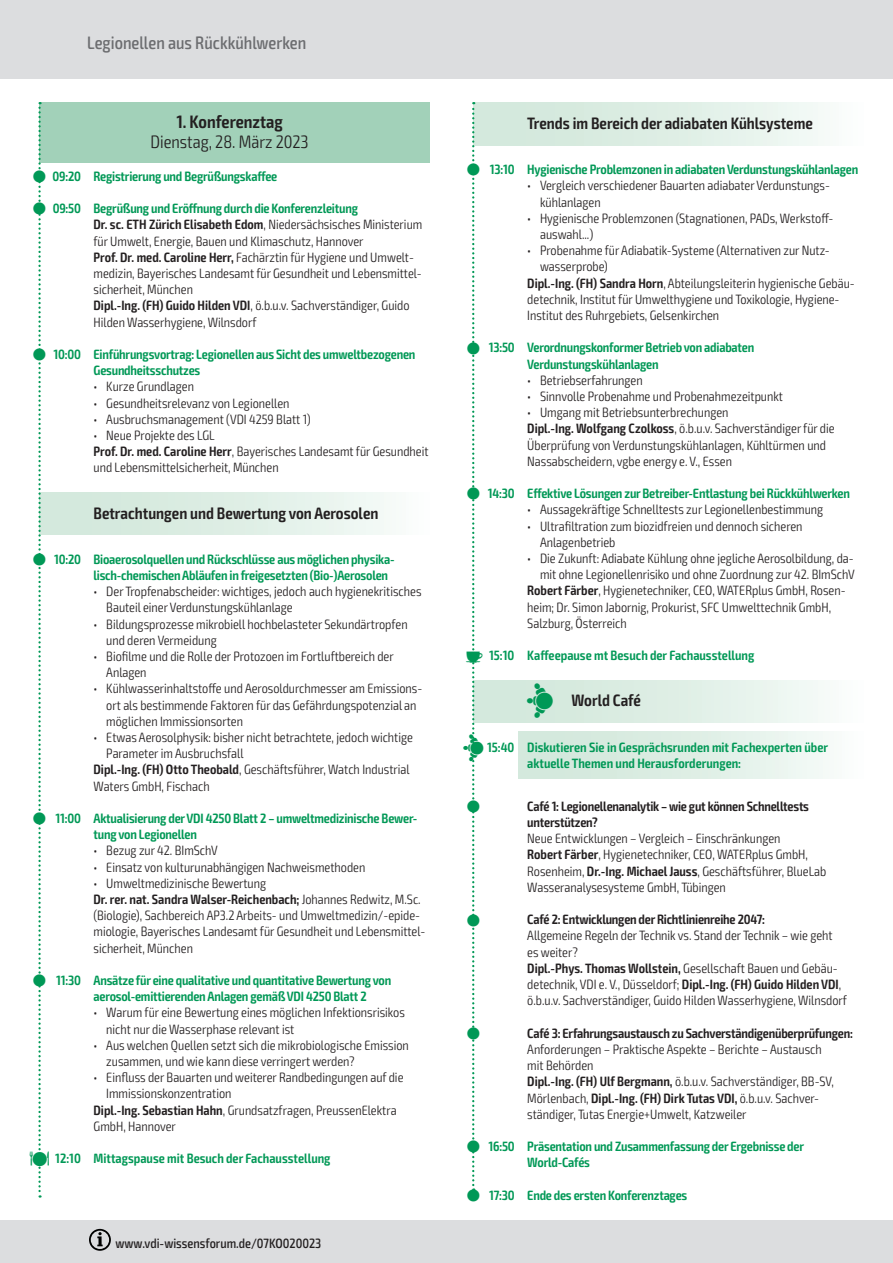
<style>
.page{position:relative;width:893px;height:1263px;background:#fff}
.page>*{position:absolute;margin:0;border:0;box-sizing:border-box;transform-origin:0 0}
.t1{font:500 condensed 18px "Exo 2";color:#6c6d70}
.t2{font:300 condensed 18px "Exo 2";color:#231f20}
.t3{font:600 condensed 18px "Exo 2";color:#231f20}
.t4{font:600 condensed 16.5px "Exo 2";color:#231f20}
.t5{font:300 condensed 13.5px/16.2px "Exo 2";color:#231f20}
.t6{font:600 condensed 13.5px/16.2px "Exo 2";letter-spacing:-.015em;color:#009856}
.t7{font:600 condensed 13.5px/16.2px "Exo 2";letter-spacing:-.015em;color:#231f20}
.t8{font:500 condensed 13.5px "Exo 2";color:#231f20}
.s1{font-weight:600;color:#009856}
.s2{font-weight:600}
.s3{font-family:"VDI Iconset S4 A Regular";font-weight:400;font-stretch:normal}
.s4{font-family:"VDI Iconset S4 A Regular";font-weight:400;font-stretch:normal;font-size:13.5px;color:#009856}
.s5{font-family:"VDI Iconset S4 A Regular";font-weight:400;font-stretch:normal;font-size:10.5px}
</style>
<div class="page">
<div style="left:0;top:0;width:893px;height:79px;background:#dcdddf"></div>
<div style="left:0;top:1220px;width:893px;height:43px;background:#dcdddf"></div>
<svg style="left:89px;top:1229px;width:22px;height:22px"></svg>
<div style="left:39px;top:102px;width:390px;height:25px;background:#a2d1b9"></div>
<div style="left:39px;top:125px;width:390px;height:38px;background:#a2d1b9"></div>
<div style="left:39px;top:492px;width:390px;height:43px;background:linear-gradient(to right,#cde5d7,#f6fbf8)"></div>
<div style="left:473px;top:103px;width:390px;height:42px;background:linear-gradient(to right,#cde5d7,#f6fbf8)"></div>
<div style="left:473px;top:680px;width:390px;height:42px;background:linear-gradient(to right,#cde5d7,#f6fbf8)"></div>
<div style="left:519px;top:731px;width:344px;height:48px;background:linear-gradient(to right,#cde5d7,#f6fbf8)"></div>
<svg style="left:38px;top:102px;width:8px;height:1095px"></svg>
<svg style="left:472px;top:102px;width:7px;height:1089px"></svg>
<h1 class="t1" style="left:87px;top:32px;width:221px">Legionellen aus Rückkühlwerken</h1>
<h1 class="t3" style="left:176px;top:111px;width:108px">1. Konferenztag</h1>
<h1 class="t2" style="left:151px;top:131px;width:160px">Dienstag, 28. März 2023</h1>
<p class="t6" style="left:53px;top:168px;width:226px">09:20 Registrierung und Begrüßungskaffee</p>
<p class="t5" style="left:94px;top:201px;width:330px;text-indent:-41px"><span class="s1">09:50 Begrüßung und Eröffnung durch die Konferenzleitung<br></span><span class="s2">Dr. sc. ETH Zürich Elisabeth Edom</span>, Niedersächsisches Ministerium für Umwelt, Energie, Bauen und Klimaschutz, Hannover<br><span class="s2">Prof. Dr. med. Caroline Herr,</span> Fachärztin für Hygiene und Umwelt&shy;medizin, Bayerisches Landesamt für Gesundheit und Lebensmittel&shy;sicherheit, München<br><span class="s2">Dipl.-Ing. (FH) Guido Hilden VDI</span>, ö.b.u.v. Sachverständiger, Guido Hilden Wasserhygiene, Wilnsdorf</p>
<p class="t6" style="left:94px;top:346px;width:323px;text-indent:-40px">10:00 Einführungsvortrag: Legionellen aus Sicht des umweltbezogenen<br>Gesundheitsschutzes</p>
<p class="t5" style="left:94px;top:379px;width:102px">• Kurze Grundlagen</p>
<p class="t5" style="left:94px;top:395px;width:197px">• Gesundheitsrelevanz von Legionellen</p>
<p class="t5" style="left:94px;top:411px;width:219px">• Ausbruchsmanagement (VDI 4259 Blatt 1)</p>
<p class="t5" style="left:94px;top:427px;width:336px">• Neue Projekte des LGL<br><span class="s2">Prof. Dr. med. Caroline Herr</span>, Bayerisches Landesamt für Gesundheit und Lebensmittelsicherheit, München</p>
<p class="t4" style="left:94px;top:503px;width:286px">Betrachtungen und Bewertung von Aerosolen</p>
<p class="t6" style="left:94px;top:551px;width:302px;text-indent:-39px">10:20 Bioaerosolquellen und Rückschlüsse aus möglichen physika&shy;lisch-chemischen Abläufen in freigesetzten (Bio-)Aerosolen</p>
<p class="t5" style="left:106px;top:584px;width:317px;text-indent:-13px">• Der Tropfenabscheider: wichtiges, jedoch auch hygienekritisches<br>Bauteil einer Verdunstungskühlanlage</p>
<p class="t5" style="left:106px;top:616px;width:303px;text-indent:-13px">• Bildungsprozesse mikrobiell hochbelasteter Sekundärtropfen und deren Vermeidung</p>
<p class="t5" style="left:106px;top:648px;width:289px;text-indent:-13px">• Biofilme und die Rolle der Protozoen im Fortluftbereich der<br>Anlagen</p>
<p class="t5" style="left:106px;top:681px;width:317px;text-indent:-13px">• Kühlwasserinhaltstoffe und Aerosoldurchmesser am Emissions&shy;ort als bestimmende Faktoren für das Gefährdungspotenzial an möglichen Immissionsorten</p>
<p class="t5" style="left:94px;top:729px;width:321px">• Etwas Aerosolphysik: bisher nicht betrachtete, jedoch wichtige</p>
<p class="t5" style="left:106px;top:746px;width:139px">Parameter im Ausbruchsfall</p>
<p class="t5" style="left:94px;top:762px;width:318px"><span class="s2">Dipl.-Ing. (FH) Otto Theobald</span>, Geschäftsführer, Watch Industrial</p>
<p class="t5" style="left:94px;top:778px;width:118px">Waters GmbH, Fischach</p>
<p class="t6" style="left:94px;top:810px;width:325px;text-indent:-38px">11:00 Aktualisierung der VDI 4250 Blatt 2 – umweltmedizinische Bewer&shy;tung von Legionellen</p>
<p class="t5" style="left:94px;top:843px;width:126px">• Bezug zur 42. BImSchV</p>
<p class="t5" style="left:94px;top:859px;width:273px">• Einsatz von kulturunabhängigen Nachweismethoden</p>
<p class="t5" style="left:94px;top:875px;width:333px">• Umweltmedizinische Bewertung<br><span class="s2">Dr. rer. nat. Sandra Walser-Reichenbach;</span> Johannes Redwitz, M.Sc. (Biologie), Sachbereich AP3.2 Arbeits- und Umweltmedizin/-epide&shy;miologie, Bayerisches Landesamt für Gesundheit und Lebensmittel&shy;sicherheit, München</p>
<p class="t6" style="left:94px;top:972px;width:299px;text-indent:-37px">11:30 Ansätze für eine qualitative und quantitative Bewertung von aerosol-emittierenden Anlagen gemäß VDI 4250 Blatt 2</p>
<p class="t5" style="left:106px;top:1005px;width:300px;text-indent:-13px">• Warum für eine Bewertung eines möglichen Infektionsrisikos nicht nur die Wasserphase relevant ist</p>
<p class="t5" style="left:106px;top:1037px;width:304px;text-indent:-13px">• Aus welchen Quellen setzt sich die mikrobiologische Emission zusammen, und wie kann diese verringert werden?</p>
<p class="t5" style="left:94px;top:1070px;width:311px">• Einfluss der Bauarten und weiterer Randbedingungen auf die</p>
<p class="t5" style="left:106px;top:1086px;width:127px">Immissionskonzentration</p>
<p class="t5" style="left:94px;top:1102px;width:305px"><span class="s2">Dipl.-Ing. Sebastian Hahn</span>, Grundsatzfragen, PreussenElektra</p>
<p class="t5" style="left:94px;top:1118px;width:84px">GmbH, Hannover</p>
<p class="t6" style="left:30px;top:1151px;width:302px"><span class="s3">M</span> 12:10 Mittagspause mit Besuch der Fachausstellung</p>
<p class="t8" style="left:115px;top:1235px;width:207px">www.vdi-wissensforum.de/07KO020023</p>
<p class="t4" style="left:527px;top:113px;width:287px">Trends im Bereich der adiabaten Kühlsysteme</p>
<p class="t6" style="left:490px;top:162px;width:370px">13:10 Hygienische Problemzonen in adiabaten Verdunstungskühlanlagen</p>
<p class="t5" style="left:540px;top:178px;width:291px;text-indent:-13px">• Vergleich verschiedener Bauarten adiabater Verdunstungs&shy;kühlanlagen</p>
<p class="t5" style="left:540px;top:210px;width:295px;text-indent:-13px">• Hygienische Problemzonen (Stagnationen, PADs, Werkstoff&shy;auswahl...)</p>
<p class="t5" style="left:527px;top:243px;width:304px">• Probenahme für Adiabatik-Systeme (Alternativen zur Nutz-</p>
<p class="t5" style="left:540px;top:259px;width:69px">wasserprobe)</p>
<p class="t5" style="left:527px;top:275px;width:329px"><span class="s2">Dipl.-Ing. (FH) Sandra Horn</span>, Abteilungsleiterin hygienische Gebäu-</p>
<p class="t5" style="left:527px;top:291px;width:314px">detechnik, Institut für Umwelthygiene und Toxikologie, Hygiene-</p>
<p class="t5" style="left:527px;top:307px;width:193px">Institut des Ruhrgebiets, Gelsenkirchen</p>
<p class="t6" style="left:527px;top:340px;width:229px;text-indent:-38px">13:50 Verordnungskonformer Betrieb von adiabaten<br>Verdunstungskühlanlagen</p>
<p class="t5" style="left:527px;top:372px;width:117px">• Betriebserfahrungen</p>
<p class="t5" style="left:527px;top:388px;width:257px">• Sinnvolle Probenahme und Probenahmezeitpunkt</p>
<p class="t5" style="left:527px;top:405px;width:309px">• Umgang mit Betriebsunterbrechungen<br><span class="s2">Dipl.-Ing. Wolfgang Czolkoss</span>, ö.b.u.v. Sachverständiger für die Überprüfung von Verdunstungskühlanlagen, Kühltürmen und Nassabscheidern, vgbe energy e. V., Essen</p>
<p class="t6" style="left:488px;top:486px;width:364px">14:30 Effektive Lösungen zur Betreiber-Entlastung bei Rückkühlwerken</p>
<p class="t5" style="left:527px;top:502px;width:297px">• Aussagekräftige Schnelltests zur Legionellenbestimmung</p>
<p class="t5" style="left:540px;top:518px;width:264px;text-indent:-13px">• Ultrafiltration zum biozidfreien und dennoch sicheren<br>Anlagenbetrieb</p>
<p class="t5" style="left:527px;top:550px;width:328px">• Die Zukunft: Adiabate Kühlung ohne jegliche Aerosolbildung, da-</p>
<p class="t5" style="left:540px;top:567px;width:316px">mit ohne Legionellenrisiko und ohne Zuordnung zur 42. BImSchV</p>
<p class="t5" style="left:527px;top:583px;width:320px"><span class="s2">Robert Färber</span>, Hygienetechniker, CEO, WATERplus GmbH, Rosen-</p>
<p class="t5" style="left:527px;top:599px;width:305px">heim; Dr. Simon Jabornig, Prokurist, SFC Umwelttechnik GmbH,</p>
<p class="t5" style="left:527px;top:615px;width:101px">Salzburg, Österreich</p>
<p class="t6" style="left:466px;top:648px;width:290px"><span class="s3">K</span> 15:10 Kaffeepause mt Besuch der Fachausstellung</p>
<p class="t4" style="left:527px;top:691px;width:115px"><span class="s4">R</span> World Café</p>
<p class="t6" style="left:527px;top:739px;width:302px;text-indent:-64px"><span class="s5">R</span> 15:40 Diskutieren Sie in Gesprächsrunden mit Fachexperten über aktuelle Themen und Herausforderungen:</p>
<p class="t7" style="left:527px;top:798px;width:283px">Café 1: Legionellenanalytik – wie gut können Schnelltests unterstützen?</p>
<p class="t5" style="left:527px;top:831px;width:301px">Neue Entwicklungen – Vergleich – Einschränkungen<br><span class="s2">Robert Färber</span>, Hygienetechniker, CEO, WATERplus GmbH, Rosenheim, <span class="s2">Dr.-Ing. Michael Jauss</span>, Geschäftsführer, BlueLab Wasseranalysesysteme GmbH, Tübingen</p>
<p class="t7" style="left:527px;top:912px;width:239px">Café 2: Entwicklungen der Richtlinienreihe 2047:</p>
<p class="t5" style="left:527px;top:928px;width:321px">Allgemeine Regeln der Technik vs. Stand der Technik – wie geht es weiter?<br><span class="s2">Dipl.-Phys. Thomas Wollstein,</span> Gesellschaft Bauen und Gebäu&shy;detechnik, VDI e. V., Düsseldorf; <span class="s2">Dipl.-Ing. (FH) Guido Hilden VDI</span>, ö.b.u.v. Sachverständiger, Guido Hilden Wasserhygiene, Wilnsdorf</p>
<p class="t7" style="left:527px;top:1025px;width:327px">Café 3: Erfahrungsaustausch zu Sachverständigenüberprüfungen:</p>
<p class="t5" style="left:527px;top:1041px;width:308px">Anforderungen – Praktische Aspekte – Berichte – Austausch mit Behörden<br><span class="s2">Dipl.-Ing. (FH) Ulf Bergmann,</span> ö.b.u.v. Sachverständiger, BB-SV, Mörlenbach, <span class="s2">Dipl.-Ing. (FH) Dirk Tutas VDI,</span> ö.b.u.v. Sachver&shy;ständiger, Tutas Energie+Umwelt, Katzweiler</p>
<p class="t6" style="left:527px;top:1138px;width:278px;text-indent:-39px">16:50 Präsentation und Zusammenfassung der Ergebnisse der<br>World-Cafés</p>
<p class="t6" style="left:489px;top:1187px;width:200px">17:30 Ende des ersten Konferenztages</p>
</div>
